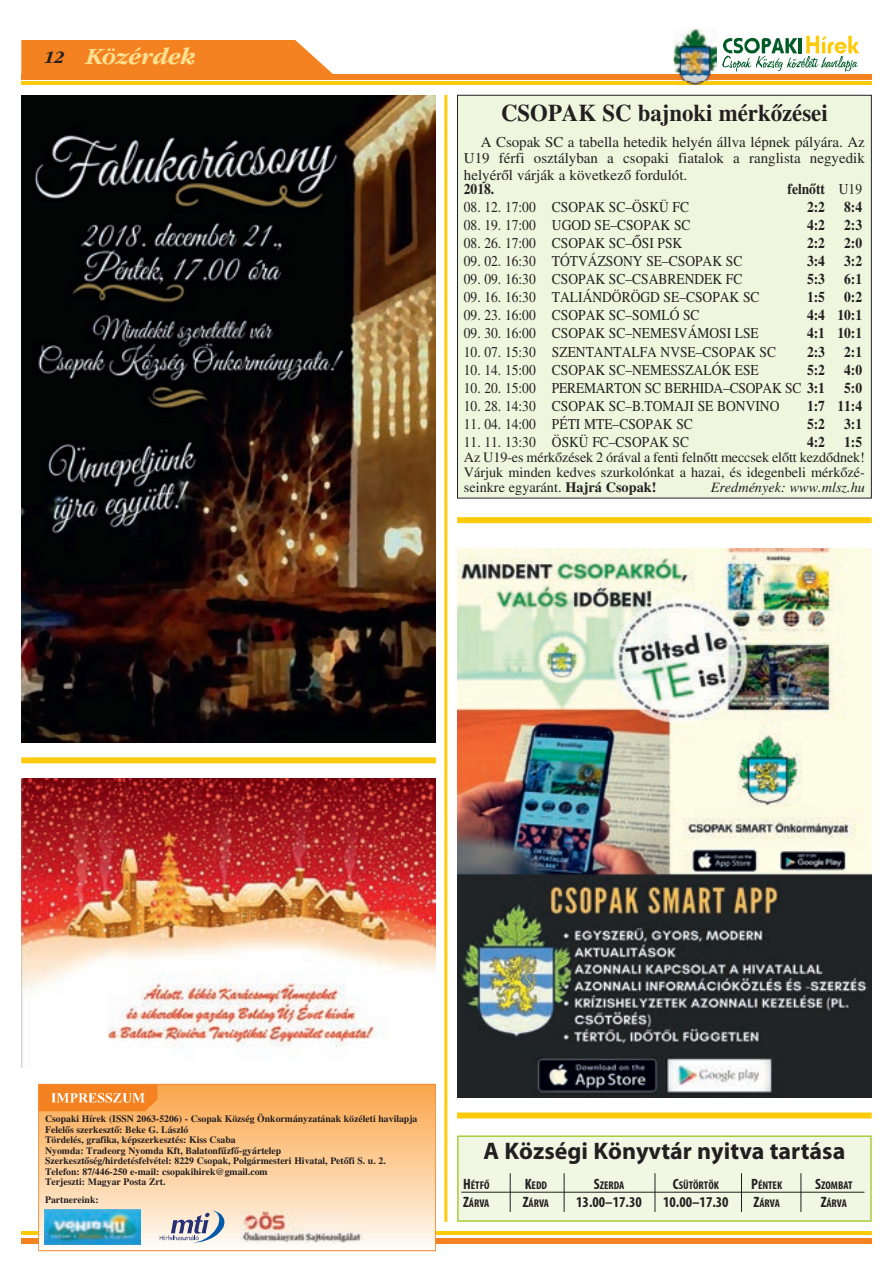
<style>
.page{position:relative;width:893px;height:1263px;background:#fff}
.page>*{position:absolute;margin:0;border:0;box-sizing:border-box;transform-origin:0 0}
.t1{font:700 24px "Myriad Pro";color:#231f20}
.t2{font:24px "Hu Times Bold";color:#231f20;scale:.95 1}
.t3{font:italic 24px "Garamond HU Bold";letter-spacing:-.015em;color:#ffe192}
.t4{font:15px "Hu Times Roman";color:#231f20;scale:.9 1}
.t5{font:15px/16.6px "Hu Times Roman";color:#231f20;text-align:justify}
.t6{font:15px "Hu Times Bold";color:#231f20;scale:.9 1}
.t7{font:700 condensed 15px "Myriad Pro";color:#231f20}
.t8{font:14.25px/14.9px "Hu Times Roman";color:#231f20;text-align:justify}
.t9{font:14.25px "Hu Times Italic";color:#231f20}
.t10{font:700 condensed 11.25px "Myriad Pro";color:#231f20}
.t11{font:9.75px/10.5px "Hu Times Bold";color:#231f20}
.s1{font-size:18px;color:#231f20}
.s2{font-family:"Hu Times Roman"}
.s3{font-family:"Hu Times Bold"}
.s4{font-size:15px}
</style>
<div class="page">
<hr style="left:21px;top:82px;width:851px;height:3px;background:#feca0a">
<div style="left:21px;top:74px;width:851px;height:5px;background:#f58220"></div>
<div style="left:21px;top:40px;width:312px;height:34px;background:#f58220"></div>
<svg style="left:722px;top:36px;width:137px;height:36px"></svg>
<img style="left:674px;top:29px;width:43px;height:53px">
<img style="left:686px;top:82px;width:18px;height:3px">
<img style="left:674px;top:74px;width:43px;height:5px">
<div style="left:21px;top:1238px;width:851px;height:5px;background:#f58220"></div>
<hr style="left:21px;top:1231px;width:851px;height:3px;background:#feca0a">
<svg style="left:38px;top:1084px;width:398px;height:167px;background:#fbcb96"></svg>
<img style="left:45px;top:1209px;width:95px;height:35px">
<img style="left:240px;top:1211px;width:124px;height:31px">
<svg style="left:39px;top:1084px;width:118px;height:27px;background:#f6903a"></svg>
<svg style="left:160px;top:1210px;width:64px;height:32px;background:#c3c0c5"></svg>
<hr style="left:444px;top:95px;width:3px;height:1127px;background:#feca0a">
<div style="left:457px;top:95px;width:414px;height:403px;background:#eff6de"></div>
<div style="left:457px;top:517px;width:415px;height:6px;background:#feca0a"></div>
<div style="left:457px;top:1112px;width:415px;height:6px;background:#feca0a"></div>
<div style="left:21px;top:757px;width:415px;height:6px;background:#feca0a"></div>
<img style="left:21px;top:95px;width:415px;height:647px">
<img style="left:21px;top:779px;width:415px;height:289px">
<img style="left:457px;top:548px;width:415px;height:550px">
<div style="left:458px;top:1136px;width:413px;height:85px;background:#f2f7e4"></div>
<div style="left:457px;top:1135px;width:415px;height:87px;border:2px solid #a6ce39"></div>
<hr style="left:461px;top:1192px;width:403px;height:1px;background:#231f20">
<hr style="left:510px;top:1173px;width:1px;height:39px;background:#231f20">
<hr style="left:564px;top:1173px;width:1px;height:39px;background:#231f20">
<hr style="left:655px;top:1173px;width:1px;height:39px;background:#231f20">
<hr style="left:741px;top:1173px;width:1px;height:39px;background:#231f20">
<hr style="left:800px;top:1173px;width:1px;height:39px;background:#231f20">
<h1 class="t3" style="left:44px;top:47px;width:153px"><span class="s1">12</span> Közérdek</h1>
<h1 class="t2" style="left:501px;top:104px;width:345px">CSOPAK SC bajnoki mérkõzései</h1>
<p class="t5" style="left:464px;top:135px;width:403px;text-indent:17px">A Csopak SC a tabella hetedik helyén állva lépnek pályára. Az U19 férfi osztályban a csopaki fiatalok a ranglista negyedik helyérõl várják a következõ fordulót.</p>
<p class="t6" style="left:464px;top:183px;width:35px">2018.</p>
<p class="t6" style="left:787px;top:183px;width:84px">felnõtt <span class="s2">U19</span></p>
<p class="t4" style="left:464px;top:201px;width:252px">08. 12. 17:00 CSOPAK SC–ÖSKÜ FC</p>
<p class="t6" style="left:807px;top:201px;width:21px">2:2</p>
<p class="t6" style="left:844px;top:201px;width:21px">8:4</p>
<p class="t4" style="left:464px;top:219px;width:253px">08. 19. 17:00 UGOD SE–CSOPAK SC</p>
<p class="t6" style="left:807px;top:219px;width:21px">4:2</p>
<p class="t6" style="left:844px;top:219px;width:21px">2:3</p>
<p class="t4" style="left:464px;top:238px;width:244px">08. 26. 17:00 CSOPAK SC–ÕSI PSK</p>
<p class="t6" style="left:807px;top:238px;width:21px">2:2</p>
<p class="t6" style="left:844px;top:238px;width:21px">2:0</p>
<p class="t4" style="left:464px;top:256px;width:311px">09. 02. 16:30 TÓTVÁZSONY SE–CSOPAK SC</p>
<p class="t6" style="left:807px;top:256px;width:21px">3:4</p>
<p class="t6" style="left:844px;top:256px;width:21px">3:2</p>
<p class="t4" style="left:464px;top:274px;width:311px">09. 09. 16:30 CSOPAK SC–CSABRENDEK FC</p>
<p class="t6" style="left:807px;top:274px;width:21px">5:3</p>
<p class="t6" style="left:844px;top:274px;width:21px">6:1</p>
<p class="t4" style="left:464px;top:292px;width:330px">09. 16. 16:30 TALIÁNDÖRÖGD SE–CSOPAK SC</p>
<p class="t6" style="left:807px;top:292px;width:21px">1:5</p>
<p class="t6" style="left:844px;top:292px;width:21px">0:2</p>
<p class="t4" style="left:464px;top:310px;width:263px">09. 23. 16:00 CSOPAK SC–SOMLÓ SC</p>
<p class="t6" style="left:807px;top:310px;width:63px">4:4 10:1</p>
<p class="t4" style="left:464px;top:328px;width:329px">09. 30. 16:00 CSOPAK SC–NEMESVÁMOSI LSE</p>
<p class="t6" style="left:807px;top:328px;width:63px">4:1 10:1</p>
<p class="t4" style="left:464px;top:346px;width:348px">10. 07. 15:30 SZENTANTALFA NVSE–CSOPAK SC</p>
<p class="t6" style="left:807px;top:346px;width:21px">2:3</p>
<p class="t6" style="left:844px;top:346px;width:21px">2:1</p>
<p class="t4" style="left:464px;top:364px;width:329px">10. 14. 15:00 CSOPAK SC–NEMESSZALÓK ESE</p>
<p class="t6" style="left:807px;top:364px;width:21px">5:2</p>
<p class="t6" style="left:844px;top:364px;width:21px">4:0</p>
<p class="t4" style="left:464px;top:382px;width:403px">10. 20. 15:00 PEREMARTON SC BERHIDA–CSOPAK SC <span class="s3">3:1</span></p>
<p class="t6" style="left:844px;top:382px;width:21px">5:0</p>
<p class="t4" style="left:464px;top:401px;width:352px">10. 28. 14:30 CSOPAK SC–B.TOMAJI SE BONVINO</p>
<p class="t6" style="left:807px;top:400px;width:63px">1:7 11:4</p>
<p class="t4" style="left:464px;top:419px;width:256px">11. 04. 14:00 PÉTI MTE–CSOPAK SC</p>
<p class="t6" style="left:807px;top:419px;width:21px">5:2</p>
<p class="t6" style="left:844px;top:419px;width:21px">3:1</p>
<p class="t4" style="left:464px;top:437px;width:252px">11. 11. 13:30 ÖSKÜ FC–CSOPAK SC</p>
<p class="t6" style="left:807px;top:437px;width:21px">4:2</p>
<p class="t6" style="left:844px;top:437px;width:21px">1:5</p>
<p class="t8" style="left:464px;top:451px;width:403px">Az U19-es mérkõzések 2 órával a fenti felnõtt meccsek elõtt kezdõdnek!<br>Várjuk minden kedves szurkolónkat a hazai, és idegenbeli mérkõzé&shy;seinkre egyaránt. <span class="s3">Hajrá Csopak!</span></p>
<p class="t9" style="left:711px;top:482px;width:156px">Eredmények: www.mlsz.hu</p>
<p class="t11" style="left:45px;top:1114px;width:374px">Csopaki Hírek (ISSN 2063-5206) - Csopak Község Önkormányzatának közéleti havilapja Felelõs szerkesztõ: Beke G. László<br>Tördelés, grafika, képszerkesztés: Kiss Csaba<br>Nyomda: Tradeorg Nyomda Kft, Balatonfûzfõ-gyártelep<br>Szerkesztõség/hirdetésfelvétel: 8229 Csopak, Polgármesteri Hivatal, Petõfi S. u. 2.<br>Telefon: 87/446-250 e-mail: csopakihirek@gmail.com<br>Terjeszti: Magyar Posta Zrt.</p>
<p class="t11" style="left:45px;top:1195px;width:55px">Partnereink:</p>
<h1 class="t1" style="left:483px;top:1142px;width:363px">A Községi Könyvtár nyitva tartása</h1>
<p class="t10" style="left:463px;top:1181px;width:28px"><span class="s4">H</span>ÉTFÕ</p>
<p class="t10" style="left:525px;top:1181px;width:24px"><span class="s4">K</span>EDD</p>
<p class="t10" style="left:594px;top:1181px;width:32px"><span class="s4">S</span>ZERDA</p>
<p class="t10" style="left:673px;top:1181px;width:48px"><span class="s4">C</span>SÜTÖRTÖK</p>
<p class="t10" style="left:751px;top:1181px;width:33px"><span class="s4">P</span>ÉNTEK</p>
<p class="t10" style="left:815px;top:1181px;width:39px"><span class="s4">S</span>ZOMBAT</p>
<p class="t10" style="left:463px;top:1199px;width:28px"><span class="s4">Z</span>ÁRVA</p>
<p class="t10" style="left:523px;top:1199px;width:28px"><span class="s4">Z</span>ÁRVA</p>
<p class="t7" style="left:576px;top:1196px;width:67px">13.00–17.30</p>
<p class="t7" style="left:663px;top:1196px;width:67px">10.00–17.30</p>
<p class="t10" style="left:753px;top:1199px;width:28px"><span class="s4">Z</span>ÁRVA</p>
<p class="t10" style="left:821px;top:1199px;width:28px"><span class="s4">Z</span>ÁRVA</p>
</div>
